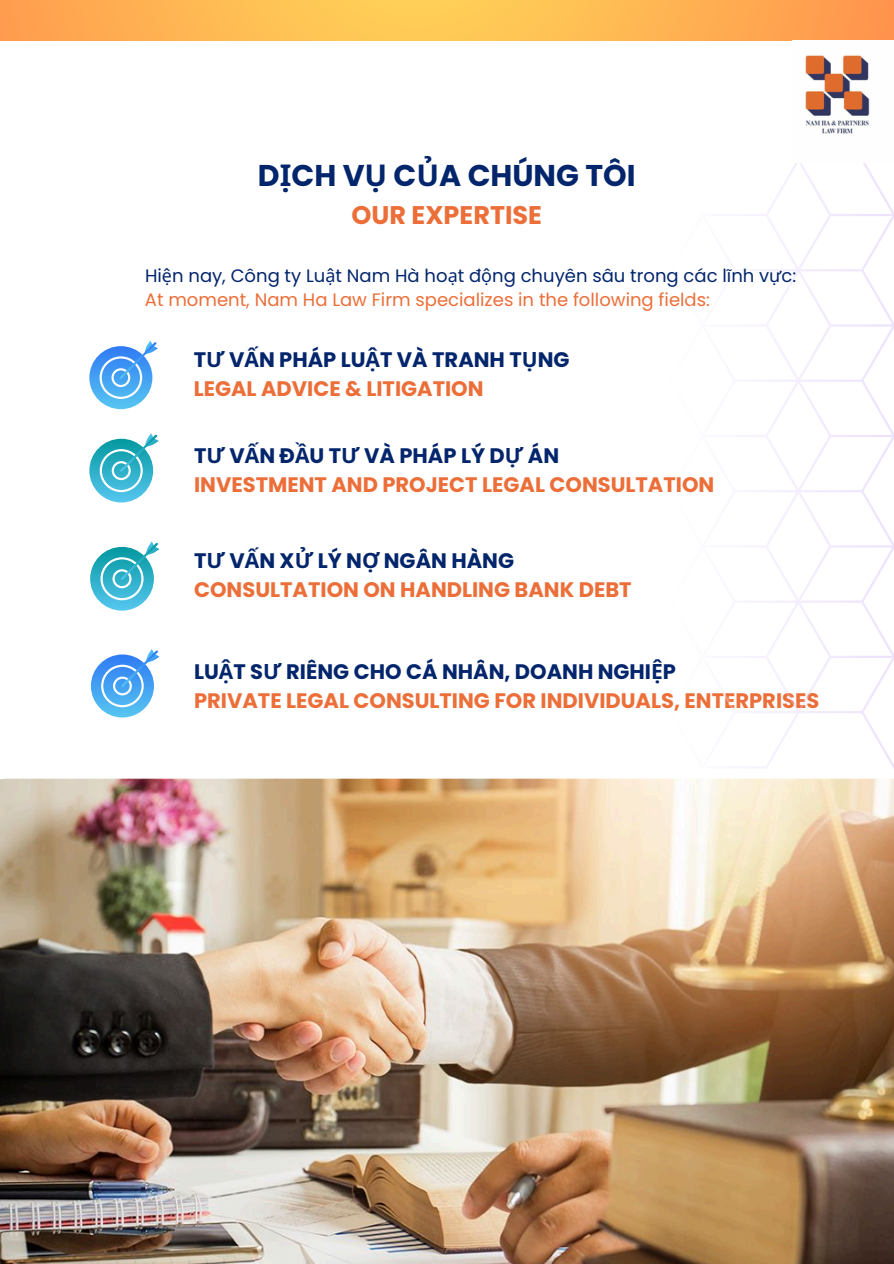
<style>
.page{position:relative;width:894px;height:1264px;background:#fff}
.page>*{position:absolute;margin:0;border:0;box-sizing:border-box;transform-origin:0 0}
.t1{font:700 30px "Poppins";color:#03256c}
.t2{font:700 25.5px "Poppins";color:#ec6e38}
.t3{font:700 21px/29.2px "Poppins";color:#ec6e38}
.t4{font:18px "Poppins";color:#03256c}
.t5{font:18px "Poppins";color:#ec6e38}
.s1{font-family:"Noto Sans"}
.s2{color:#03256c}
.s3{font-family:"Noto Sans";color:#03256c}
</style>
<div class="page">
<svg style="left:89px;top:433px;width:70px;height:69px"></svg>
<svg style="left:89px;top:340px;width:69px;height:69px"></svg>
<svg style="left:746px;top:163px;width:147px;height:605px"></svg>
<svg style="left:0;top:0;width:893px;height:41px;background:#ffb652"></svg>
<img style="left:0;top:778px;width:893px;height:485px">
<svg style="left:91px;top:649px;width:68px;height:68px"></svg>
<svg style="left:90px;top:541px;width:69px;height:69px"></svg>
<img style="left:788px;top:39px;width:105px;height:2px">
<img style="left:805px;top:55px;width:65px;height:79px">
<p class="t1" style="left:258px;top:155px;width:379px">D<span class="s1">Ị</span>CH V<span class="s1">Ụ</span> C<span class="s1">Ủ</span>A CHÚNG TÔI</p>
<p class="t2" style="left:351px;top:197px;width:192px">OUR EXPERTISE</p>
<h1 class="t4" style="left:145px;top:263px;width:652px">Hi<span class="s1">ệ</span>n nay, Công ty Lu<span class="s1">ậ</span>t Nam Hà ho<span class="s1">ạ</span>t đ<span class="s1">ộ</span>ng chuyên sâu trong các lĩnh v<span class="s1">ự</span>c:</h1>
<p class="t5" style="left:145px;top:287px;width:566px">At moment, Nam Ha Law Firm specializes in the following fields:</p>
<p class="t3" style="left:194px;top:345px;width:377px"><span class="s2">T</span><span class="s3">Ư</span> <span class="s2">V</span><span class="s3">Ấ</span><span class="s2">N PHÁP LU</span><span class="s3">Ậ</span><span class="s2">T VÀ TRANH T</span><span class="s3">Ụ</span><span class="s2">NG<br></span>LEGAL ADVICE &amp; LITIGATION</p>
<h2 class="t3" style="left:194px;top:441px;width:521px"><span class="s2">T</span><span class="s3">Ư</span> <span class="s2">V</span><span class="s3">Ấ</span><span class="s2">N Đ</span><span class="s3">Ầ</span><span class="s2">U T</span><span class="s3">Ư</span> <span class="s2">VÀ PHÁP LÝ D</span><span class="s3">Ự</span> <span class="s2">ÁN<br></span>INVESTMENT AND PROJECT LEGAL CONSULTATION</h2>
<p class="t3" style="left:194px;top:546px;width:439px"><span class="s2">T</span><span class="s3">Ư</span> <span class="s2">V</span><span class="s3">Ấ</span><span class="s2">N X</span><span class="s3">Ử</span> <span class="s2">LÝ N</span><span class="s3">Ợ</span> <span class="s2">NGÂN HÀNG<br></span>CONSULTATION ON HANDLING BANK DEBT</p>
<p class="t3" style="left:194px;top:656px;width:626px"><span class="s2">LU</span><span class="s3">Ậ</span><span class="s2">T S</span><span class="s3">Ư</span> <span class="s2">RIÊNG CHO CÁ NHÂN, DOANH NGHI</span><span class="s3">Ệ</span><span class="s2">P<br></span>PRIVATE LEGAL CONSULTING FOR INDIVIDUALS, ENTERPRISES</p>
</div>
